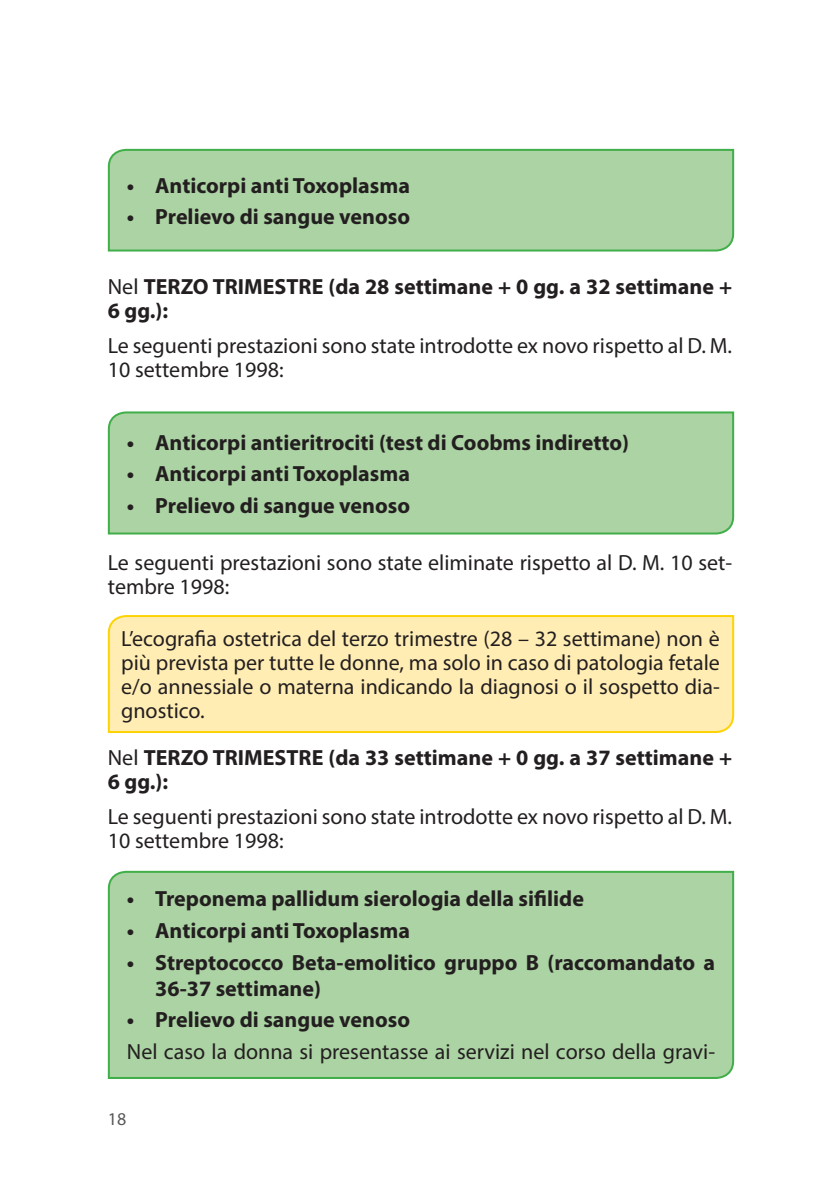
<style>
.page{position:relative;width:840px;height:1191px;background:#fff}
.page>*{position:absolute;margin:0;border:0;box-sizing:border-box;transform-origin:0 0}
.t1{font:22px/24px "Myriad Pro";color:#231f20}
.t2{font:700 22px/24px "Myriad Pro";color:#231f20}
.t3{font:18px "Myriad Pro";color:#57585a}
.s1{font-weight:400}
</style>
<div class="page">
<div style="left:107px;top:148px;width:627px;height:104px;background:#acd3a3"></div>
<svg style="left:107px;top:411px;width:627px;height:124px;background:#aad3a2"></svg>
<div style="left:107px;top:615px;width:627px;height:118px;background:#ffedb3"></div>
<div style="left:107px;top:870px;width:627px;height:209px;background:#acd3a3"></div>
<p class="t2" style="left:127px;top:172px;width:284px">• Anticorpi anti Toxoplasma</p>
<p class="t2" style="left:127px;top:204px;width:284px">• Prelievo di sangue venoso</p>
<p class="t2" style="left:108px;top:273px;width:625px"><span class="s1">Nel</span> TERZO TRIMESTRE (da 28 settimane + 0 gg. a 32 settimane +<br>6 gg.):</p>
<p class="t1" style="left:108px;top:333px;width:625px">Le seguenti prestazioni sono state introdotte ex novo rispetto al D. M.<br>10 settembre 1998:</p>
<p class="t2" style="left:127px;top:429px;width:503px">• Anticorpi antieritrociti (test di Coobms indiretto)</p>
<p class="t2" style="left:127px;top:461px;width:284px">• Anticorpi anti Toxoplasma</p>
<p class="t2" style="left:127px;top:493px;width:284px">• Prelievo di sangue venoso</p>
<p class="t1" style="left:108px;top:550px;width:625px">Le seguenti prestazioni sono state eliminate rispetto al D. M. 10 set&shy;tembre 1998:</p>
<p class="t1" style="left:121px;top:626px;width:600px;text-align:justify">L’ecografia ostetrica del terzo trimestre (28 – 32 settimane) non è più prevista per tutte le donne, ma solo in caso di patologia fetale e/o annessiale o materna indicando la diagnosi o il sospetto dia&shy;gnostico.</p>
<p class="t2" style="left:108px;top:744px;width:625px"><span class="s1">Nel</span> TERZO TRIMESTRE (da 33 settimane + 0 gg. a 37 settimane +<br>6 gg.):</p>
<p class="t1" style="left:108px;top:804px;width:625px">Le seguenti prestazioni sono state introdotte ex novo rispetto al D. M.<br>10 settembre 1998:</p>
<p class="t2" style="left:127px;top:886px;width:458px">• Treponema pallidum sierologia della sifilide</p>
<p class="t2" style="left:127px;top:918px;width:284px">• Anticorpi anti Toxoplasma</p>
<p class="t2" style="left:155px;top:948px;width:561px;line-height:26px;text-indent:-28px">• Streptococco Beta-emolitico gruppo B (raccomandato a<br>36-37 settimane)</p>
<p class="t2" style="left:127px;top:1007px;width:284px">• Prelievo di sangue venoso</p>
<p class="t1" style="left:127px;top:1039px;width:589px">Nel caso la donna si presentasse ai servizi nel corso della gravi-</p>
<p class="t3" style="left:108px;top:1108px;width:20px">18</p>
</div>
